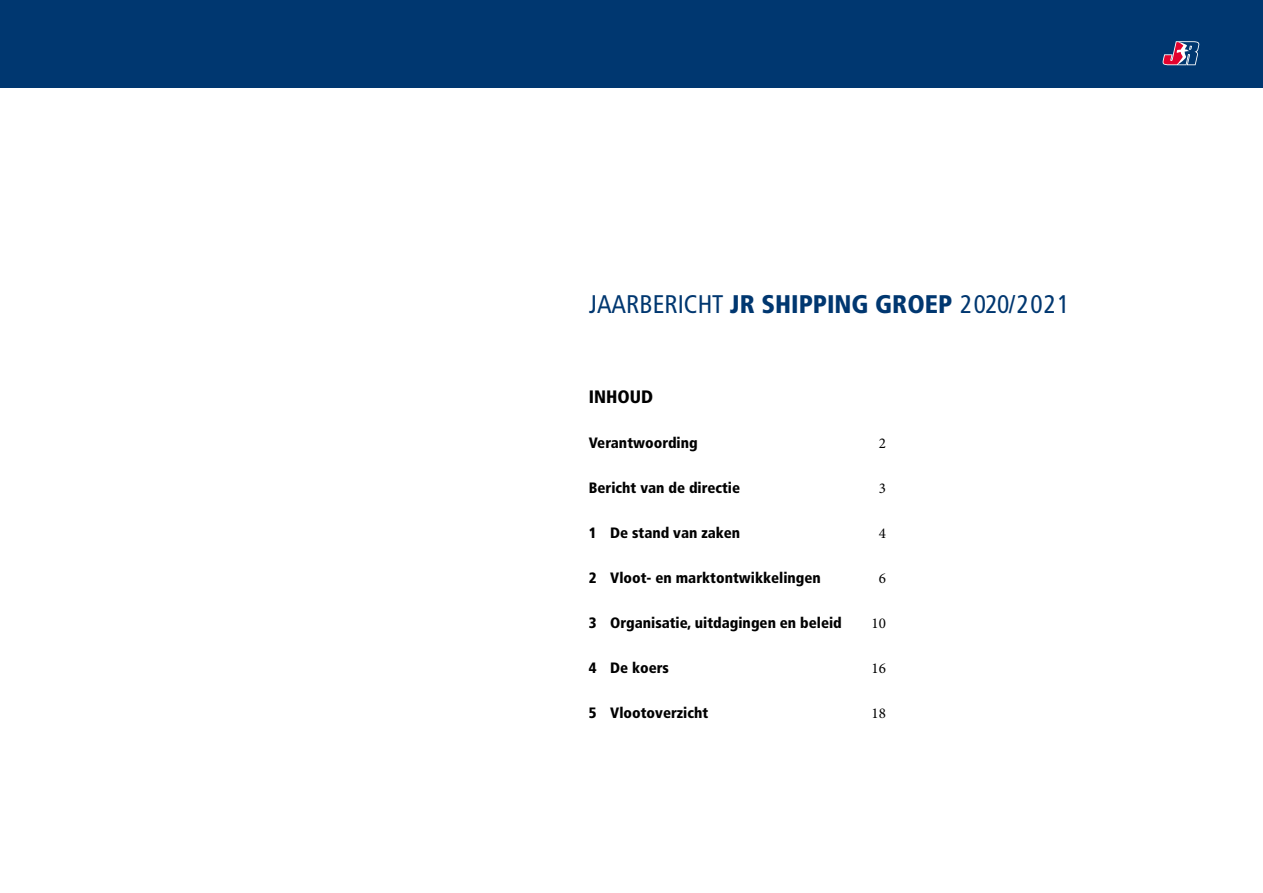
<style>
.page{position:relative;width:1263px;height:893px;background:#fff}
.page>*{position:absolute;margin:0;border:0;box-sizing:border-box;transform-origin:0 0}
.t1{font:condensed 25.5px "Frutiger";color:#003770}
.t2{font:900 condensed 18px "Frutiger";color:#000}
.t3{font:900 condensed 15px "Frutiger";color:#000}
.t4{font:15px "Minion Pro";color:#000}
.s1{font-weight:900}
</style>
<div class="page">
<div style="left:0;top:0;width:1263px;height:88px;background:#003770"></div>
<svg style="left:1162px;top:41px;width:37px;height:24px"></svg>
<h1 class="t1" style="left:589px;top:289px;width:482px">JAARBERICHT <span class="s1">JR SHIPPING GROEP</span> 2020/2021</h1>
<p class="t2" style="left:589px;top:385px;width:66px">INHOUD</p>
<p class="t3" style="left:589px;top:433px;width:110px">Verantwoording</p>
<p class="t4" style="left:879px;top:434px;width:9px">2</p>
<p class="t3" style="left:589px;top:478px;width:153px">Bericht van de directie</p>
<p class="t4" style="left:879px;top:479px;width:9px">3</p>
<p class="t3" style="left:589px;top:523px;width:153px">1 De stand van zaken</p>
<p class="t4" style="left:879px;top:524px;width:9px">4</p>
<p class="t3" style="left:589px;top:568px;width:233px">2 Vloot- en marktontwikkelingen</p>
<p class="t4" style="left:879px;top:569px;width:9px">6</p>
<p class="t3" style="left:589px;top:613px;width:254px">3 Organisatie, uitdagingen en beleid</p>
<p class="t4" style="left:871px;top:614px;width:16px">10</p>
<p class="t3" style="left:589px;top:658px;width:82px">4 De koers</p>
<p class="t4" style="left:871px;top:659px;width:16px">16</p>
<p class="t3" style="left:589px;top:703px;width:121px">5 Vlootoverzicht</p>
<p class="t4" style="left:871px;top:704px;width:16px">18</p>
</div>
